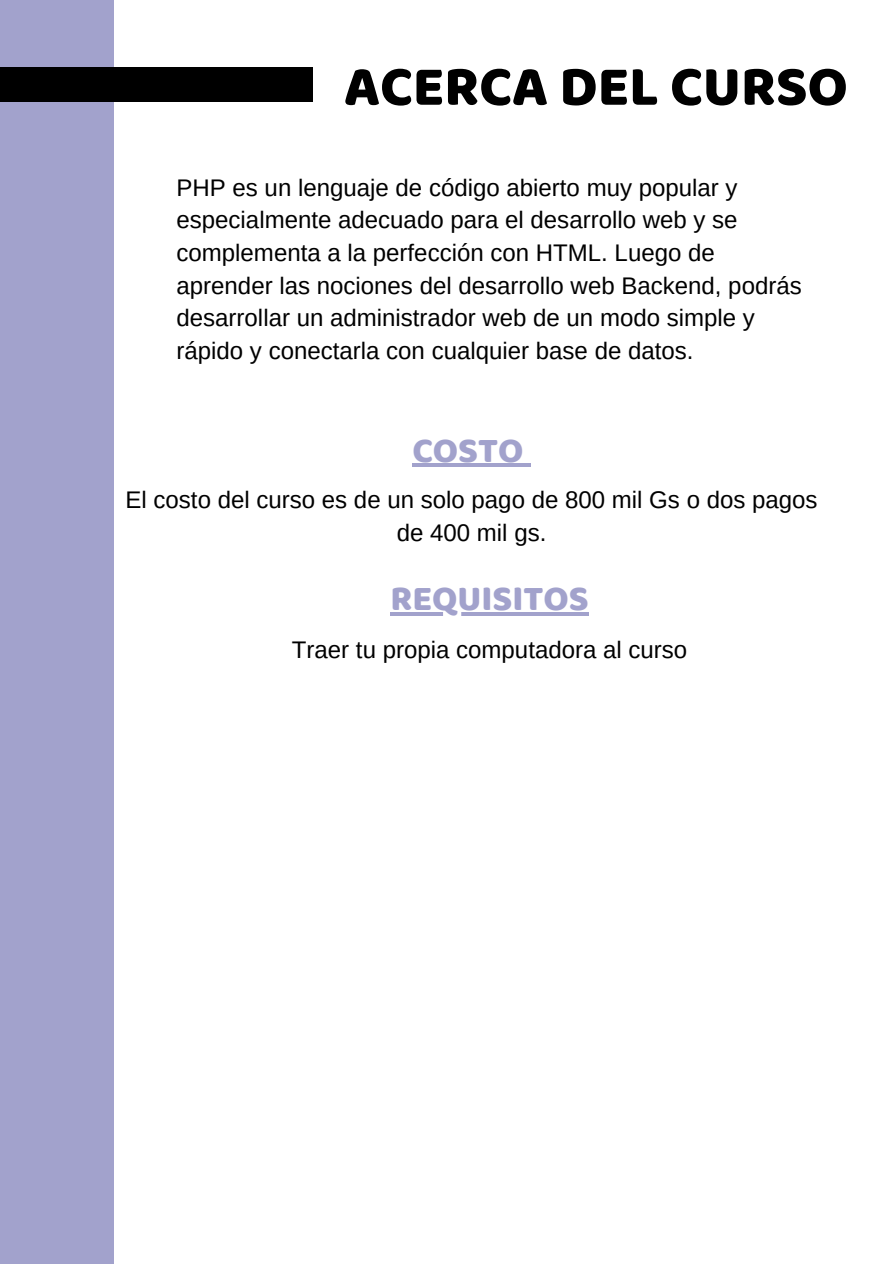
<style>
.page{position:relative;width:894px;height:1264px;background:#fff}
.page>*{position:absolute;margin:0;border:0;box-sizing:border-box;transform-origin:0 0}
.t1{font:57.3px "Baloo";color:#000}
.t2{font:36px "Baloo";color:#a2a2cc}
.t3{font:24px/32.7px "Arimo";color:#000}
</style>
<div class="page">
<div style="left:0;top:0;width:114px;height:1263px;background:#a2a2cc"></div>
<div style="left:0;top:68px;width:313px;height:34px;background:#000"></div>
<hr style="left:412px;top:463px;width:111px;height:3px;background:#a2a2cc">
<svg style="left:523px;top:463px;width:7px;height:3px"></svg>
<hr style="left:390px;top:612px;width:198px;height:3px;background:#a2a2cc">
<h1 class="t1" style="left:344px;top:51px;width:505px">ACERCA DEL CURSO</h1>
<p class="t3" style="left:176px;top:171px;width:626px">PHP es un lenguaje de código abierto muy popular y especialmente adecuado para el desarrollo web y se complementa a la perfección con HTML. Luego de aprender las nociones del desarrollo web Backend, podrás desarrollar un administrador web de un modo simple y rápido y conectarla con cualquier base de datos.</p>
<h2 class="t2" style="left:412px;top:428px;width:113px">COSTO</h2>
<p class="t3" style="left:125px;top:483px;width:693px;text-align:center">El costo del curso es de un solo pago de 800 mil Gs o dos pagos de 400 mil gs.</p>
<h2 class="t2" style="left:390px;top:576px;width:200px">REQUISITOS</h2>
<p class="t3" style="left:292px;top:633px;width:397px">Traer tu propia computadora al curso</p>
</div>
